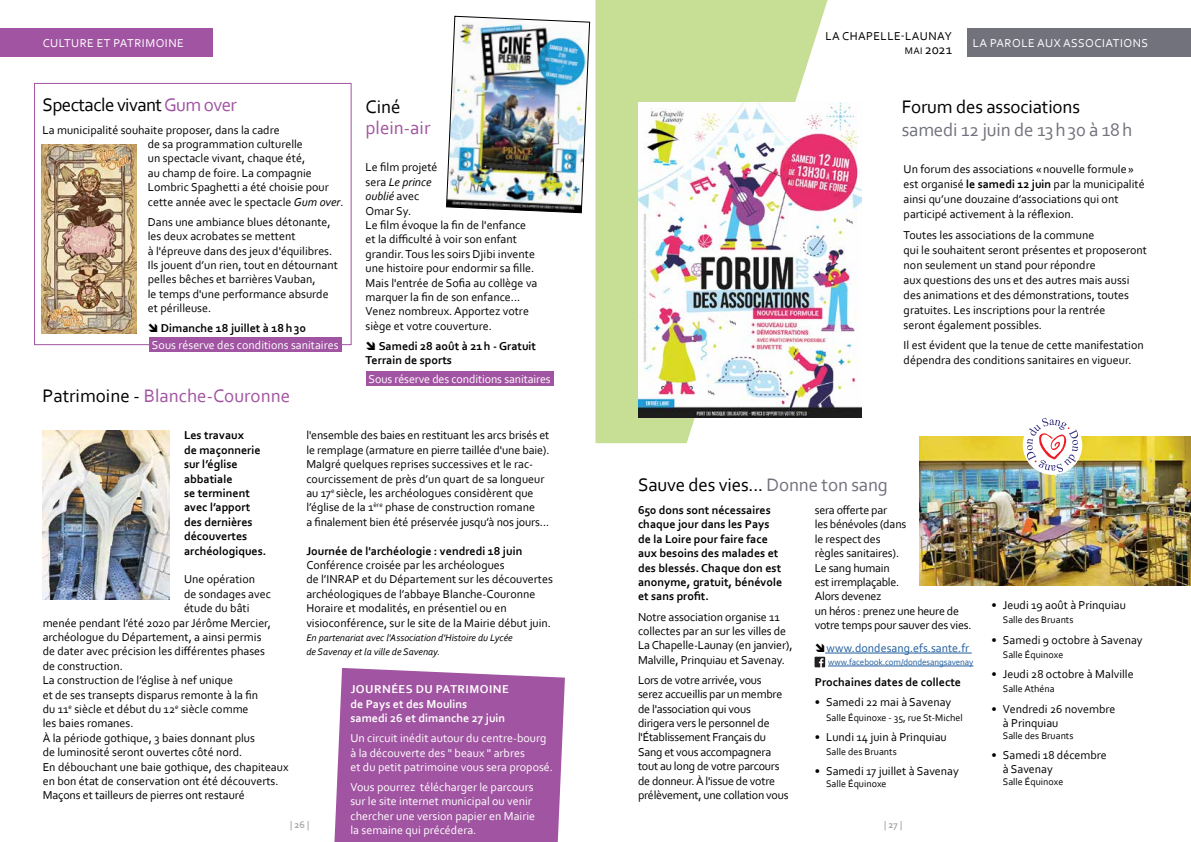
<style>
.page{position:relative;width:1191px;height:842px;background:#fff}
.page>*{position:absolute;margin:0;border:0;box-sizing:border-box;transform-origin:0 0}
.t1{font:19px "Corbel";letter-spacing:-.01em;color:#000}
.t2{font:19px "Corbel";color:#a154a1}
.t3{font:19px "Corbel";letter-spacing:-.01em;color:#72727d}
.t4{font:19px "Corbel";letter-spacing:-.03em;color:#000}
.t5{font:14px "Corbel";color:#000}
.t6{font:12px/14.4px "Corbel";color:#000}
.t7{font:12px/14.4px "Corbel";letter-spacing:-.02em;color:#000}
.t8{font:700 12px/14.4px "Corbel";color:#000}
.t9{font:12px/14.4px "Corbel";color:#fff}
.t10{font:700 12px/14.4px "Corbel";color:#fff}
.t11{font:12px "Corbel";letter-spacing:.04em;color:#fff}
.t12{font:12px "Corbel";color:#215e9e}
.t13{font:12px "Corbel";letter-spacing:.04em;color:#000}
.t14{font:10px "Corbel";color:#000}
.t15{font:italic 10px/14.4px "Corbel";color:#000}
.t16{font:700 10px "Corbel";color:#a7a9ac}
.t17{font:9px "Corbel";letter-spacing:-.01em;color:#215e9e}
.s1{color:#a154a1}
.s2{font-style:italic}
.s3{font-size:10px}
.s4{font-weight:700}
.s5{color:#000}
.s6{color:#72727d}
</style>
<div class="page">
<div style="left:967px;top:28px;width:224px;height:29px;background:#72727d"></div>
<div style="left:0;top:28px;width:213px;height:29px;background:#a154a1"></div>
<img style="left:41px;top:145px;width:95px;height:188px">
<div style="left:34px;top:83px;width:317px;height:262px;border:1px solid #a154a1"></div>
<div style="left:334px;top:668px;width:231px;height:174px;background:#a154a1"></div>
<img style="left:446px;top:16px;width:144px;height:197px">
<img style="left:43px;top:430px;width:127px;height:170px">
<div style="left:149px;top:337px;width:192px;height:15px;background:#a154a1"></div>
<div style="left:366px;top:371px;width:187px;height:15px;background:#a154a1"></div>
<svg style="left:595px;top:0;width:232px;height:443px;background:#cde2a0"></svg>
<img style="left:638px;top:102px;width:223px;height:316px">
<img style="left:919px;top:436px;width:272px;height:150px">
<hr style="left:825px;top:653px;width:146px;height:1px;background:#215e9e">
<div style="left:1022px;top:415px;width:60px;height:60px;background:#fff;border-radius:50%"></div>
<svg style="left:1027px;top:418px;width:51px;height:54px"></svg>
<hr style="left:828px;top:666px;width:145px;height:1px;background:#215e9e">
<svg style="left:814px;top:656px;width:11px;height:11px"></svg>
<p class="t11" style="left:43px;top:36px;width:142px">CULTURE ET PATRIMOINE</p>
<h1 class="t4" style="left:43px;top:93px;width:196px">Spectacle vivant <span class="s1">Gum over</span></h1>
<p class="t6" style="left:148px;top:122px;width:197px;text-indent:-105px">La municipalité souhaite proposer, dans la cadre<br>de sa programmation culturelle<br>un spectacle vivant, chaque été,<br>au champ de foire. La compagnie Lombric Spaghetti a été choisie pour cette année avec le spectacle <span class="s2">Gum over</span>.</p>
<p class="t6" style="left:148px;top:214px;width:191px">Dans une ambiance blues détonante, les deux acrobates se mettent<br>à l'épreuve dans des jeux d'équilibres.<br>Ils jouent d’un rien, tout en détournant pelles bêches et barrières Vauban,<br>le temps d'une performance absurde et périlleuse.</p>
<p class="t8" style="left:161px;top:321px;width:146px">Dimanche 18 juillet à 18h30</p>
<p class="t9" style="left:152px;top:337px;width:188px">Sous réserve des conditions sanitaires</p>
<h1 class="t1" style="left:365px;top:95px;width:37px">Ciné</h1>
<h1 class="t2" style="left:365px;top:116px;width:66px">plein-air</h1>
<p class="t6" style="left:365px;top:160px;width:173px">Le film projeté<br>sera <span class="s2">Le prince<br>oublié</span> avec<br>Omar Sy.<br>Le film évoque la fin de l'enfance et la difficulté à voir son enfant grandir. Tous les soirs Djibi invente une histoire pour endormir sa fille.<br>Mais l'entrée de Sofia au collège va marquer la fin de son enfance...<br>Venez nombreux. Apportez votre siège et votre couverture.</p>
<p class="t8" style="left:365px;top:338px;width:172px;text-indent:13px">Samedi 28 août à 21h - Gratuit<br>Terrain de sports</p>
<p class="t9" style="left:369px;top:372px;width:184px">Sous réserve des conditions sanitaires</p>
<p class="t13" style="left:825px;top:29px;width:128px">LA CHAPELLE-LAUNAY</p>
<p class="t5" style="left:905px;top:41px;width:49px"><span class="s3">MAI</span> 2021</p>
<p class="t11" style="left:973px;top:36px;width:177px">LA PAROLE AUX ASSOCIATIONS</p>
<h1 class="t1" style="left:901px;top:95px;width:180px">Forum des associations</h1>
<h1 class="t3" style="left:901px;top:118px;width:232px">samedi 12 juin de 13h30 à 18h</h1>
<p class="t6" style="left:903px;top:161px;width:242px;line-height:15px">Un forum des associations «nouvelle formule» est organisé <span class="s4">le samedi 12 juin</span> par la municipalité ainsi qu’une douzaine d’associations qui ont participé activement à la réflexion.</p>
<p class="t6" style="left:903px;top:227px;width:245px;line-height:15px">Toutes les associations de la commune<br>qui le souhaitent seront présentes et proposeront non seulement un stand pour répondre<br>aux questions des uns et des autres mais aussi des animations et des démonstrations, toutes gratuites. Les inscriptions pour la rentrée<br>seront également possibles.</p>
<p class="t6" style="left:903px;top:338px;width:242px;line-height:15px">Il est évident que la tenue de cette manifestation dépendra des conditions sanitaires en vigueur.</p>
<h1 class="t2" style="left:43px;top:384px;width:249px"><span class="s5">Patrimoine -</span> Blanche-Couronne</h1>
<p class="t8" style="left:184px;top:428px;width:84px">Les travaux<br>de maçonnerie sur l’église abbatiale<br>se terminent avec l’apport des dernières découvertes archéologiques.</p>
<p class="t6" style="left:184px;top:572px;width:73px">Une opération</p>
<p class="t6" style="left:184px;top:586px;width:88px">de sondages avec</p>
<p class="t6" style="left:184px;top:601px;width:67px">étude du bâti</p>
<p class="t6" style="left:43px;top:615px;width:230px">menée pendant l’été 2020 par Jérôme Mercier,</p>
<p class="t6" style="left:43px;top:629px;width:220px">archéologue du Département, a ainsi permis</p>
<p class="t6" style="left:43px;top:644px;width:224px">de dater avec précision les différentes phases</p>
<p class="t6" style="left:43px;top:658px;width:82px">de construction.</p>
<p class="t6" style="left:43px;top:673px;width:192px">La construction de l’église à nef unique</p>
<p class="t6" style="left:43px;top:687px;width:217px">et de ses transepts disparus remonte à la fin</p>
<p class="t6" style="left:43px;top:701px;width:207px">du 11<sup>e</sup> siècle et début du 12<sup>e</sup> siècle comme</p>
<p class="t6" style="left:43px;top:716px;width:92px">les baies romanes.</p>
<p class="t6" style="left:43px;top:730px;width:214px">À la période gothique, 3 baies donnant plus</p>
<p class="t6" style="left:43px;top:745px;width:201px">de luminosité seront ouvertes côté nord.</p>
<p class="t6" style="left:43px;top:759px;width:247px">En débouchant une baie gothique, des chapiteaux</p>
<p class="t6" style="left:43px;top:773px;width:237px">en bon état de conservation ont été découverts.</p>
<p class="t6" style="left:43px;top:788px;width:203px">Maçons et tailleurs de pierres ont restauré</p>
<p class="t6" style="left:306px;top:428px;width:245px">l'ensemble des baies en restituant les arcs brisés et le remplage (armature en pierre taillée d'une baie).<br>Malgré quelques reprises successives et le rac&shy;courcissement de près d’un quart de sa longueur au 17<sup>e</sup> siècle, les archéologues considèrent que l’église de la 1<sup>ère</sup> phase de construction romane<br>a finalement bien été préservée jusqu’à nos jours...</p>
<p class="t8" style="left:306px;top:543px;width:217px">Journée de l'archéologie : vendredi 18 juin</p>
<p class="t6" style="left:306px;top:557px;width:248px">Conférence croisée par les archéologues<br>de l’INRAP et du Département sur les découvertes archéologiques de l’abbaye Blanche-Couronne Horaire et modalités, en présentiel ou en visioconférence, sur le site de la Mairie début juin.</p>
<p class="t15" style="left:306px;top:630px;width:208px">En partenariat avec l'Association d'Histoire du Lycée de Savenay et la ville de Savenay.</p>
<h1 class="t1" style="left:638px;top:473px;width:251px">Sauve des vies... <span class="s6">Donne ton sang</span></h1>
<p class="t8" style="left:638px;top:502px;width:146px">650 dons sont nécessaires chaque jour dans les Pays de la Loire pour faire face aux besoins des malades et des blessés. Chaque don est anonyme, gratuit, bénévole et sans profit.</p>
<p class="t6" style="left:638px;top:609px;width:156px">Notre association organise 11 collectes par an sur les villes de<br>La Chapelle-Launay (en janvier),<br>Malville, Prinquiau et Savenay.</p>
<p class="t7" style="left:638px;top:672px;width:152px">Lors de votre arrivée, vous serez accueillis par un membre de l'association qui vous dirigera vers le personnel de l'Établissement Français du<br>Sang et vous accompagnera tout au long de votre parcours de donneur. À l'issue de votre prélèvement, une collation vous</p>
<p class="t7" style="left:814px;top:502px;width:158px">sera offerte par<br>les bénévoles (dans<br>le respect des<br>règles sanitaires).<br>Le sang humain<br>est irremplaçable.<br>Alors devenez<br>un héros : prenez une heure de votre temps pour sauver des vies.</p>
<p class="t12" style="left:826px;top:640px;width:144px">www.dondesang.efs.sante.fr</p>
<p class="t8" style="left:814px;top:675px;width:148px">Prochaines dates de collecte</p>
<p class="t6" style="left:814px;top:695px;width:138px">• Samedi 22 mai à Savenay</p>
<p class="t14" style="left:826px;top:711px;width:138px">Salle Équinoxe - 35, rue St-Michel</p>
<p class="t6" style="left:814px;top:729px;width:133px">• Lundi 14 juin à Prinquiau</p>
<p class="t14" style="left:826px;top:746px;width:72px">Salle des Bruants</p>
<p class="t6" style="left:814px;top:764px;width:146px">• Samedi 17 juillet à Savenay</p>
<p class="t14" style="left:826px;top:778px;width:62px">Salle Équinoxe</p>
<p class="t17" style="left:828px;top:656px;width:147px">www.facebook.com/dondesangsavenay</p>
<p class="t10" style="left:350px;top:682px;width:160px">JOURNÉES DU PATRIMOINE de Pays et des Moulins<br>samedi 26 et dimanche 27 juin</p>
<p class="t9" style="left:350px;top:731px;width:204px">Un circuit inédit autour du centre-bourg à la découverte des " beaux " arbres<br>et du petit patrimoine vous sera proposé.</p>
<p class="t9" style="left:350px;top:780px;width:186px">Vous pourrez télécharger le parcours sur le site internet municipal ou venir chercher une version papier en Mairie la semaine qui précédera.</p>
<p class="t16" style="left:290px;top:818px;width:21px">| 26 |</p>
<p class="t16" style="left:884px;top:818px;width:20px">| 27 |</p>
<p class="t6" style="left:991px;top:598px;width:136px">• Jeudi 19 août à Prinquiau</p>
<p class="t14" style="left:1003px;top:614px;width:72px">Salle des Bruants</p>
<p class="t6" style="left:991px;top:632px;width:153px">• Samedi 9 octobre à Savenay</p>
<p class="t14" style="left:1003px;top:648px;width:62px">Salle Équinoxe</p>
<p class="t6" style="left:991px;top:666px;width:144px">• Jeudi 28 octobre à Malville</p>
<p class="t14" style="left:1003px;top:683px;width:53px">Salle Athéna</p>
<p class="t6" style="left:1003px;top:701px;width:114px;text-indent:-11px">• Vendredi 26 novembre à Prinquiau</p>
<p class="t14" style="left:1003px;top:729px;width:72px">Salle des Bruants</p>
<p class="t6" style="left:1003px;top:747px;width:106px;text-indent:-11px">• Samedi 18 décembre à Savenay</p>
<p class="t14" style="left:1003px;top:776px;width:62px">Salle Équinoxe</p>
</div>
